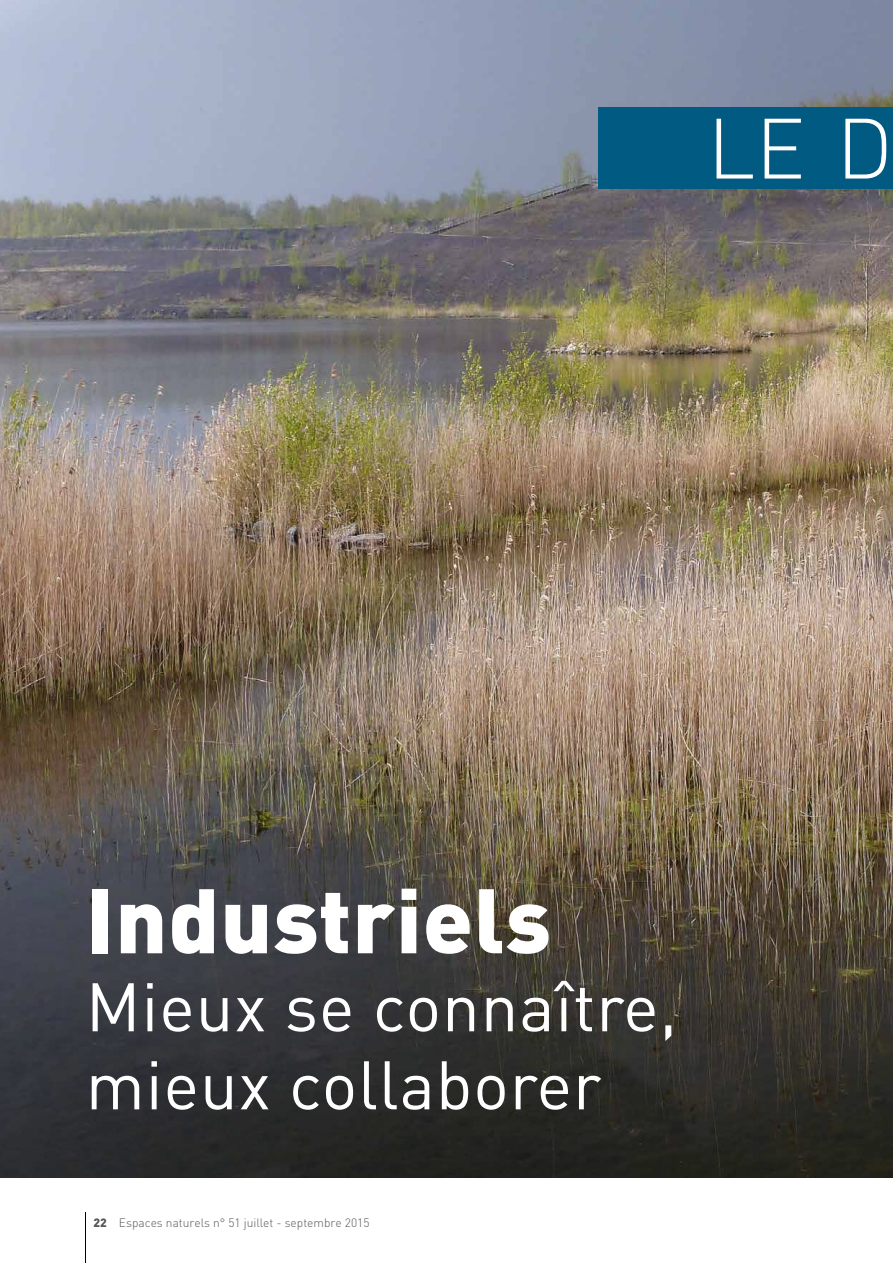
<style>
.page{position:relative;width:893px;height:1263px;background:#fff}
.page>*{position:absolute;margin:0;border:0;box-sizing:border-box;transform-origin:0 0}
.t1{font:900 90px "DIN Pro";letter-spacing:.01em;color:#fff}
.t2{font:300 84px "DIN Pro";color:#fff}
.t3{font:67.5px/78px "DIN Pro";letter-spacing:.01em;color:#fff}
.t4{font:300 12px "DIN Pro";color:#575756}
.s1{font-weight:900}
</style>
<div class="page">
<img style="left:0;top:0;width:893px;height:575px">
<svg style="left:0;top:575px;width:893px;height:603px;background:#5e554a"></svg>
<hr style="left:85px;top:1212px;width:1px;height:51px;background:#000">
<div style="left:599px;top:107px;width:294px;height:82px;background:#005a81"></div>
<hr style="left:892px;top:189px;width:1px;height:598px;background:#9cb2c9">
<h2 class="t2" style="left:707px;top:91px;width:187px">le d</h2>
<h1 class="t1" style="left:86px;top:859px;width:467px">Industriels</h1>
<h3 class="t3" style="left:86px;top:965px;width:593px">Mieux se connaître, mieux collaborer</h3>
<p class="t4" style="left:93px;top:1215px;width:278px"><span class="s1">22</span> Espaces naturels n° 51 juillet - septembre 2015</p>
</div>
